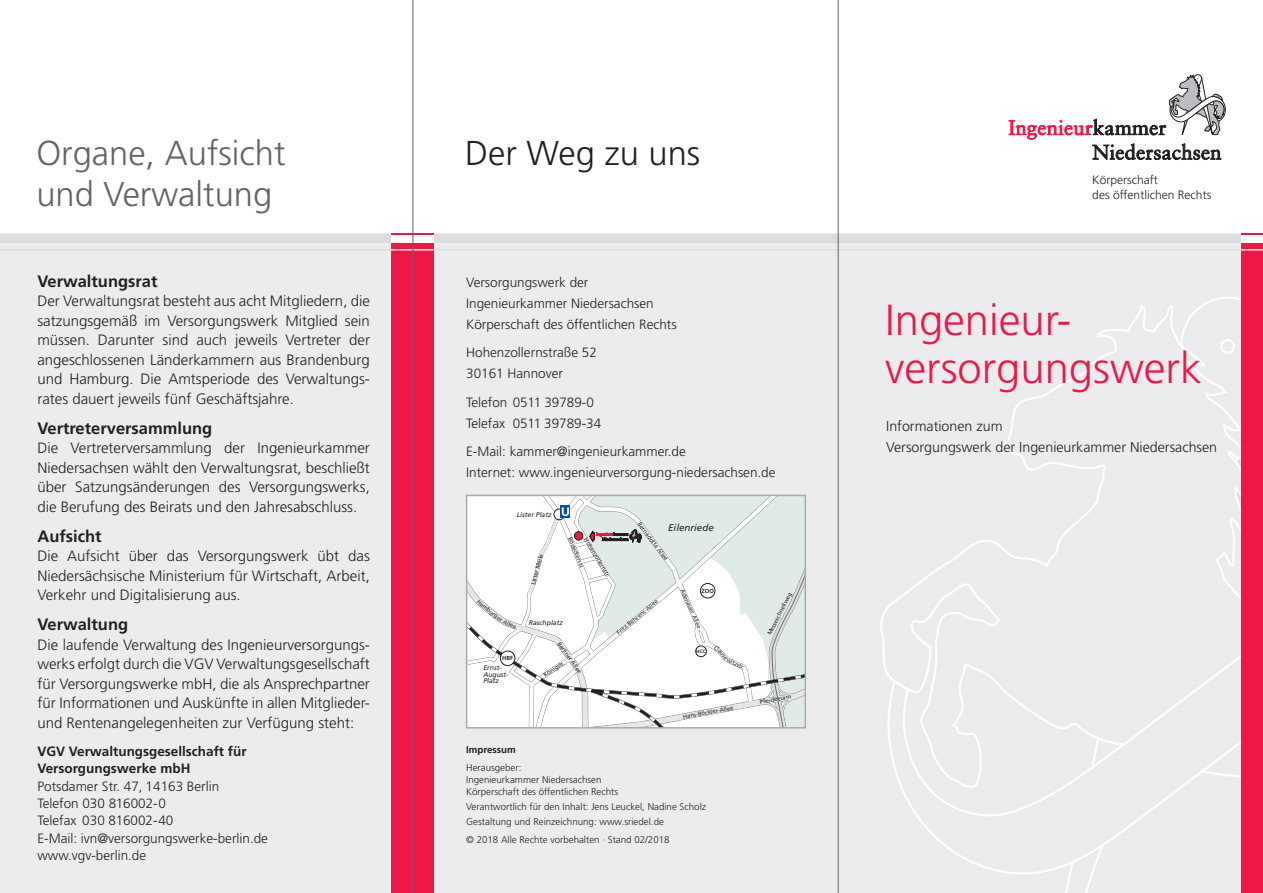
<style>
.page{position:relative;width:1263px;height:893px;background:#fff}
.page>*{position:absolute;margin:0;border:0;box-sizing:border-box;transform-origin:0 0}
.t1{font:300 43.5px/48px "Frutiger";color:#ed1845}
.t2{font:300 34.5px/40.5px "Frutiger";color:#636366}
.t3{font:300 34.5px "Frutiger";color:#231f20}
.t4{font:700 16.5px "Frutiger";color:#231f20}
.t5{font:300 15px/19.5px "Frutiger";color:#231f20;text-align:justify}
.t6{font:300 14.25px/21px "Frutiger";color:#231f20}
.t7{font:300 13.5px/21px "Frutiger";color:#231f20}
.t8{font:700 13.5px/17.2px "Frutiger";color:#231f20}
.t9{font:300 12px/15.3px "Frutiger";color:#231f20}
.t10{font:300 9.75px/12px "Frutiger";color:#231f20}
.t11{font:italic 9.75px "Frutiger";color:#231f20}
.t12{font:700 9.75px "Frutiger";color:#231f20}
.t13{font:italic 6.9px/6.9px "Frutiger";color:#231f20}
.t14{font:5.85px "Frutiger";color:#231f20}
.t15{font:700 5.85px "Frutiger";color:#231f20}
.t16{font:700 4.95px "Frutiger";color:#231f20}
</style>
<div class="page">
<div style="left:0;top:234px;width:1263px;height:659px;background:#ececee"></div>
<svg style="left:901px;top:789px;width:279px;height:89px"></svg>
<svg style="left:880px;top:303px;width:362px;height:486px"></svg>
<svg style="left:1181px;top:334px;width:61px;height:559px"></svg>
<div style="left:0;top:234px;width:1263px;height:8px;background:#dcdddf"></div>
<hr style="left:0;top:249px;width:1263px;height:1px;background:#dcdddf">
<div style="left:1242px;top:234px;width:21px;height:659px;background:#ed1845"></div>
<div style="left:1242px;top:235px;width:21px;height:7px;background:#fff"></div>
<svg style="left:1242px;top:249px;width:21px;height:1px"></svg>
<div style="left:391px;top:234px;width:43px;height:659px;background:#ed1845"></div>
<div style="left:391px;top:235px;width:43px;height:7px;background:#fff"></div>
<hr style="left:391px;top:249px;width:43px;height:1px;background:#fff">
<svg style="left:1009px;top:74px;width:217px;height:86px"></svg>
<hr style="left:838px;top:0;width:1px;height:893px;background:#636366">
<hr style="left:412px;top:0;width:1px;height:893px;background:#636366">
<svg style="left:467px;top:495px;width:338px;height:233px"></svg>
<h2 class="t2" style="left:36px;top:133px;width:251px">Organe, Aufsicht und Verwaltung</h2>
<h2 class="t3" style="left:465px;top:134px;width:237px">Der Weg zu uns</h2>
<p class="t4" style="left:37px;top:271px;width:122px">Verwaltungsrat</p>
<p class="t5" style="left:37px;top:291px;width:334px">Der Verwaltungsrat besteht aus acht Mitgliedern, die satzungsgemäß im Versorgungswerk Mitglied sein müssen. Darunter sind auch jeweils Vertreter der angeschlossenen Länderkammern aus Brandenburg und Hamburg. Die Amtsperiode des Verwaltungs&shy;rates dauert jeweils fünf Geschäftsjahre.</p>
<p class="t4" style="left:37px;top:418px;width:176px">Vertreterversammlung</p>
<p class="t5" style="left:37px;top:438px;width:334px">Die Vertreterversammlung der Ingenieurkammer Niedersachsen wählt den Verwaltungsrat, beschließt über Satzungsänderungen des Versorgungswerks, die Berufung des Beirats und den Jahresabschluss.</p>
<p class="t4" style="left:37px;top:526px;width:66px">Aufsicht</p>
<p class="t5" style="left:37px;top:546px;width:334px">Die Aufsicht über das Versorgungswerk übt das Niedersächsische Ministerium für Wirtschaft, Arbeit, Verkehr und Digitalisierung aus.</p>
<p class="t4" style="left:37px;top:615px;width:92px">Verwaltung</p>
<p class="t5" style="left:37px;top:635px;width:334px">Die laufende Verwaltung des Ingenieurversorgungs&shy;werks erfolgt durch die VGV Verwaltungsgesellschaft für Versorgungswerke mbH, die als Ansprechpartner für Informationen und Auskünfte in allen Mitglieder&shy;und Rentenangelegenheiten zur Verfügung steht:</p>
<p class="t8" style="left:37px;top:743px;width:211px">VGV Verwaltungsgesellschaft für<br>Versorgungswerke mbH</p>
<p class="t7" style="left:37px;top:777px;width:232px;line-height:17.2px">Potsdamer Str. 47, 14163 Berlin<br>Telefon 030 816002-0<br>Telefax 030 816002-40<br>E-Mail: ivn@versorgungswerke-berlin.de www.vgv-berlin.de</p>
<p class="t7" style="left:466px;top:271px;width:212px">Versorgungswerk der<br>Ingenieurkammer Niedersachsen<br>Körperschaft des öffentlichen Rechts</p>
<p class="t7" style="left:466px;top:342px;width:132px">Hohenzollernstraße 52<br>30161 Hannover</p>
<p class="t7" style="left:466px;top:391px;width:137px">Telefon 0511 39789-0<br>Telefax 0511 39789-34</p>
<p class="t7" style="left:466px;top:441px;width:311px">E-Mail: kammer@ingenieurkammer.de<br>Internet: www.ingenieurversorgung-niedersachsen.de</p>
<p class="t13" style="left:517px;top:511px;width:36px">Lister Platz</p>
<p class="t14" style="left:530px;top:584px;width:33px;rotate:-75deg">Lister Meile</p>
<p class="t14" style="left:573px;top:536px;width:35px;rotate:68deg">Bödeckerstr.</p>
<p class="t14" style="left:588px;top:536px;width:47px;rotate:59deg">Hohenzollernstr.</p>
<p class="t14" style="left:642px;top:521px;width:48px;rotate:53deg">Bernadotte Allee</p>
<p class="t11" style="left:668px;top:522px;width:47px">Eilenriede</p>
<p class="t15" style="left:502px;top:655px;width:12px">HBF</p>
<p class="t13" style="left:483px;top:664px;width:27px">Ernst-<br>August-<br>Platz</p>
<p class="t13" style="left:529px;top:619px;width:35px">Raschplatz</p>
<p class="t14" style="left:562px;top:640px;width:39px;rotate:55deg">Berliner Allee</p>
<p class="t14" style="left:542px;top:673px;width:26px;rotate:-34deg">Königstr.</p>
<p class="t14" style="left:615px;top:631px;width:53px;rotate:-40deg">Fritz-Behrens-Allee</p>
<p class="t14" style="left:685px;top:588px;width:44px;rotate:66deg">Adenauer Allee</p>
<p class="t15" style="left:702px;top:587px;width:14px">ZOO</p>
<p class="t16" style="left:696px;top:648px;width:11px">HCC</p>
<p class="t14" style="left:734px;top:659px;width:15px;rotate:27deg">tzstr.</p>
<p class="t14" style="left:682px;top:713px;width:53px;rotate:-10deg">Hans-Böckler-Allee</p>
<p class="t12" style="left:466px;top:744px;width:51px">Impressum</p>
<p class="t10" style="left:466px;top:761px;width:154px">Herausgeber:<br>Ingenieurkammer Niedersachsen<br>Körperschaft des öffentlichen Rechts</p>
<p class="t10" style="left:466px;top:799px;width:241px;line-height:15px">Verantwortlich für den Inhalt: Jens Leuckel, Nadine Scholz<br>Gestaltung und Reinzeichnung: www.sriedel.de</p>
<p class="t10" style="left:466px;top:833px;width:205px">© 2018 Alle Rechte vorbehalten · Stand 02/2018</p>
<p class="t14" style="left:766px;top:633px;width:48px;rotate:-63deg">Messeschnellweg</p>
<p class="t14" style="left:759px;top:699px;width:33px;rotate:-10deg">Pferdeturm</p>
<p class="t9" style="left:1092px;top:172px;width:121px">Körperschaft<br>des öffentlichen Rechts</p>
<h1 class="t1" style="left:885px;top:296px;width:318px">Ingenieur&shy;versorgungswerk</h1>
<p class="t6" style="left:886px;top:416px;width:332px">Informationen zum<br>Versorgungswerk der Ingenieurkammer Niedersachsen</p>
</div>
